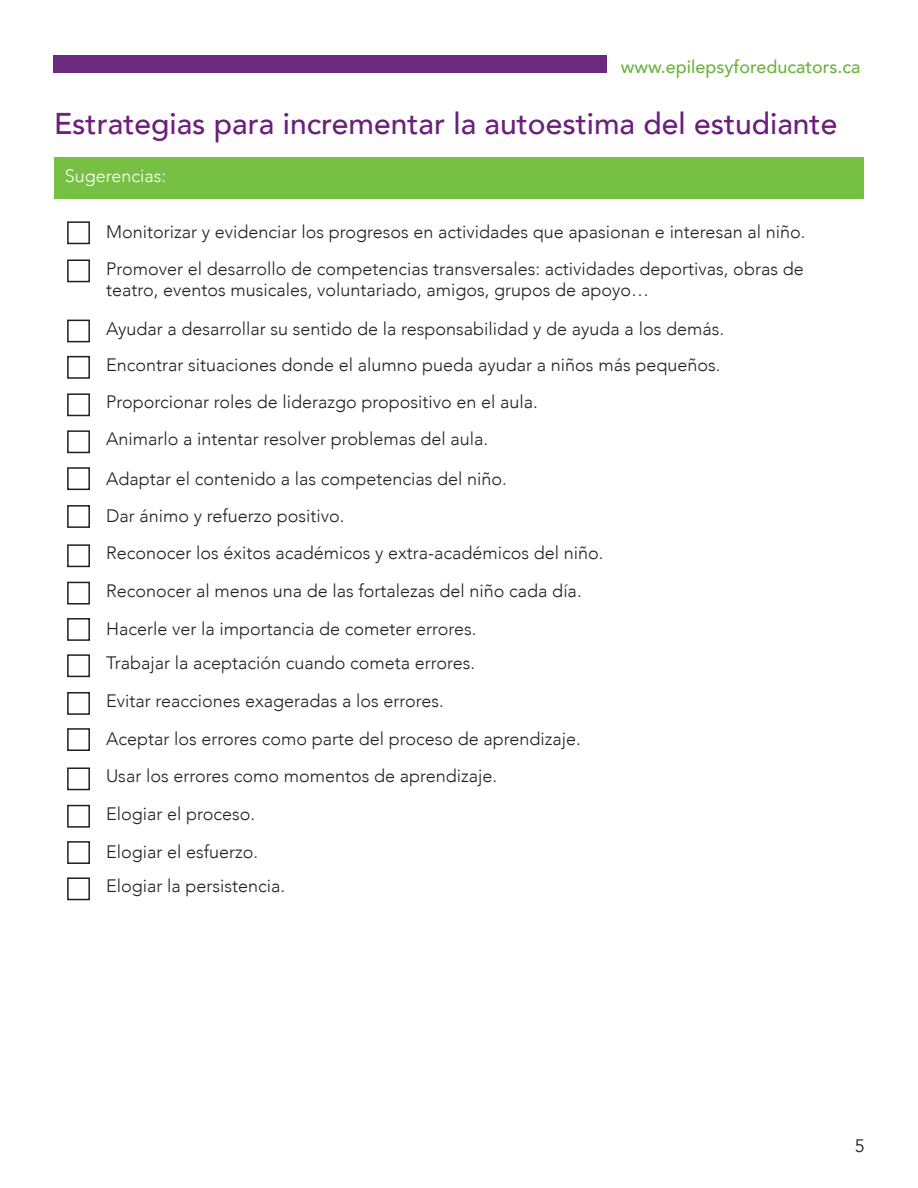
<style>
.page{position:relative;width:918px;height:1188px;background:#fff}
.page>*{position:absolute;margin:0;border:0;box-sizing:border-box;transform-origin:0 0}
.t1{font:500 30px "Avenir";color:#6c1f7d}
.t2{font:300 18px/21.6px "Avenir";color:#231f20}
.t3{font:500 18px "Avenir";color:#6cb43f}
.t4{font:300 18px "Avenir";color:#fff}
.t5{font:18px "Avenir";color:#231f20}
</style>
<div class="page">
<div style="left:54px;top:157px;width:810px;height:41px;background:#76c043"></div>
<div style="left:67px;top:221px;width:23px;height:23px;border:2px solid #231f20"></div>
<div style="left:67px;top:320px;width:23px;height:22px;border:2px solid #231f20"></div>
<div style="left:67px;top:393px;width:23px;height:23px;border:2px solid #231f20"></div>
<div style="left:67px;top:467px;width:23px;height:23px;border:2px solid #231f20"></div>
<div style="left:67px;top:505px;width:23px;height:23px;border:2px solid #231f20"></div>
<div style="left:67px;top:430px;width:23px;height:23px;border:2px solid #231f20"></div>
<div style="left:67px;top:544px;width:23px;height:23px;border:2px solid #231f20"></div>
<div style="left:67px;top:582px;width:23px;height:23px;border:2px solid #231f20"></div>
<div style="left:67px;top:618px;width:23px;height:23px;border:2px solid #231f20"></div>
<div style="left:67px;top:654px;width:23px;height:23px;border:2px solid #231f20"></div>
<div style="left:67px;top:692px;width:23px;height:23px;border:2px solid #231f20"></div>
<div style="left:53px;top:55px;width:553px;height:18px;background:#6c2a7e"></div>
<div style="left:67px;top:356px;width:23px;height:23px;border:2px solid #231f20"></div>
<div style="left:67px;top:728px;width:23px;height:23px;border:2px solid #231f20"></div>
<div style="left:67px;top:767px;width:23px;height:23px;border:2px solid #231f20"></div>
<div style="left:67px;top:805px;width:23px;height:23px;border:2px solid #231f20"></div>
<div style="left:67px;top:841px;width:23px;height:23px;border:2px solid #231f20"></div>
<div style="left:67px;top:877px;width:23px;height:23px;border:2px solid #231f20"></div>
<div style="left:67px;top:260px;width:23px;height:22px;border:2px solid #231f20"></div>
<p class="t3" style="left:621px;top:51px;width:241px">www.epilepsyforeducators.ca</p>
<p class="t1" style="left:54px;top:97px;width:785px">Estrategias para incrementar la autoestima del estudiante</p>
<p class="t4" style="left:65px;top:165px;width:103px">Sugerencias:</p>
<p class="t2" style="left:106px;top:221px;width:701px">Monitorizar y evidenciar los progresos en actividades que apasionan e interesan al niño.</p>
<p class="t2" style="left:106px;top:258px;width:699px">Promover el desarrollo de competencias transversales: actividades deportivas, obras de teatro, eventos musicales, voluntariado, amigos, grupos de apoyo…</p>
<p class="t2" style="left:106px;top:318px;width:620px">Ayudar a desarrollar su sentido de la responsabilidad y de ayuda a los demás.</p>
<p class="t2" style="left:106px;top:354px;width:616px">Encontrar situaciones donde el alumno pueda ayudar a niños más pequeños.</p>
<p class="t2" style="left:106px;top:391px;width:433px">Proporcionar roles de liderazgo propositivo en el aula.</p>
<p class="t2" style="left:106px;top:428px;width:384px">Animarlo a intentar resolver problemas del aula.</p>
<p class="t2" style="left:106px;top:468px;width:402px">Adaptar el contenido a las competencias del niño.</p>
<p class="t2" style="left:106px;top:505px;width:240px">Dar ánimo y refuerzo positivo.</p>
<p class="t2" style="left:106px;top:542px;width:499px">Reconocer los éxitos académicos y extra-académicos del niño.</p>
<p class="t2" style="left:106px;top:580px;width:477px">Reconocer al menos una de las fortalezas del niño cada día.</p>
<p class="t2" style="left:106px;top:618px;width:372px">Hacerle ver la importancia de cometer errores.</p>
<p class="t2" style="left:106px;top:652px;width:371px">Trabajar la aceptación cuando cometa errores.</p>
<p class="t2" style="left:106px;top:690px;width:339px">Evitar reacciones exageradas a los errores.</p>
<p class="t2" style="left:106px;top:728px;width:476px">Aceptar los errores como parte del proceso de aprendizaje.</p>
<p class="t2" style="left:106px;top:766px;width:393px">Usar los errores como momentos de aprendizaje.</p>
<p class="t2" style="left:106px;top:803px;width:151px">Elogiar el proceso.</p>
<p class="t2" style="left:106px;top:841px;width:154px">Elogiar el esfuerzo.</p>
<p class="t2" style="left:106px;top:875px;width:181px">Elogiar la persistencia.</p>
<p class="t5" style="left:855px;top:1135px;width:12px">5</p>
</div>
